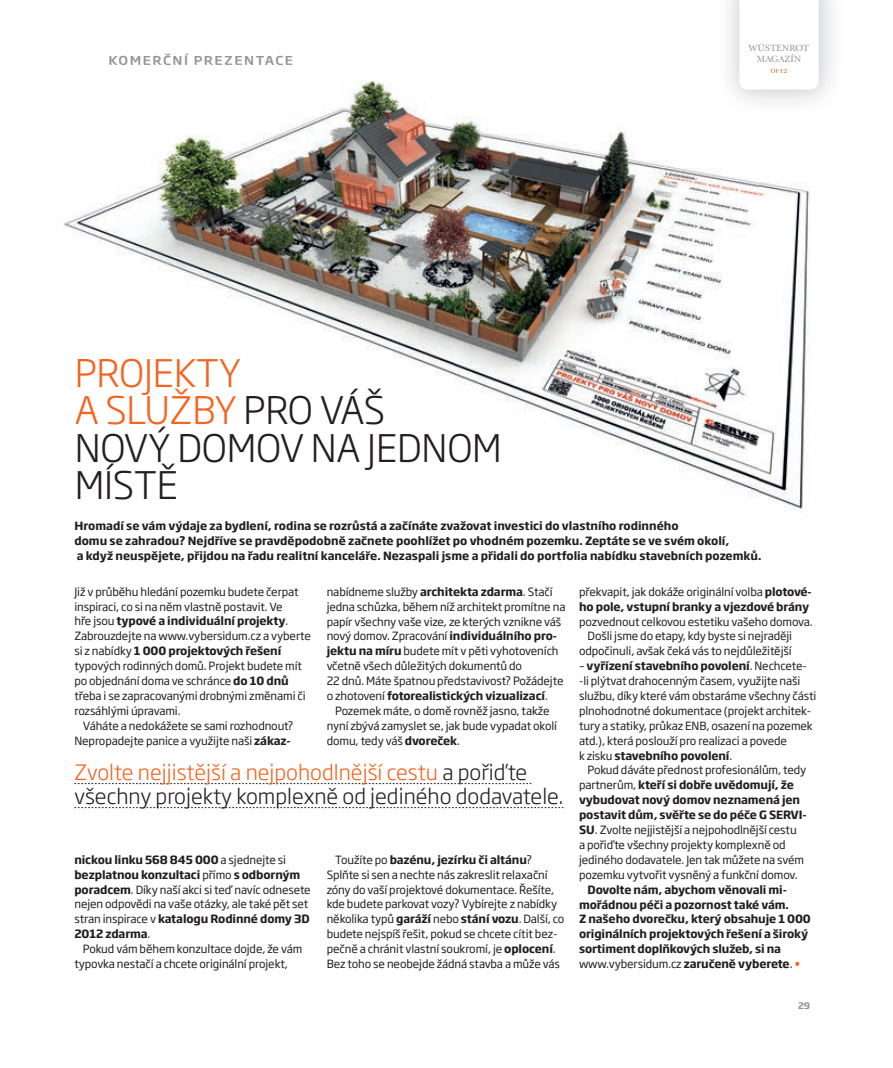
<style>
.page{position:relative;width:893px;height:1068px;background:#fff}
.page>*{position:absolute;margin:0;border:0;box-sizing:border-box;transform-origin:0 0}
.t1{font:300 37.5px/37.5px "Soho Gothic Pro";letter-spacing:-.005em;color:#231f20}
.t2{font:300 21px/24px "Soho Gothic Pro";color:#231f20}
.t3{font:500 12.15px "Soho Gothic Pro";letter-spacing:.115em;color:#939598;scale:1.11 1}
.t4{font:11.25px/14.9px "Soho Gothic Pro";letter-spacing:-.01em;color:#231f20}
.t5{font:700 11.25px/14.9px "Soho Gothic Pro";letter-spacing:-.01em;color:#231f20}
.t6{font:700 9px "Soho Gothic Pro";color:#939598}
.t7{font:8.7px/10.8px "J Baskerville";letter-spacing:-.03em;color:#939598;text-align:center}
.s1{color:#f36421}
.s2{font-weight:400}
.s3{font-weight:700}
.s4{font-weight:400;color:#f36421}
</style>
<div class="page">
<img style="left:729px;top:0;width:103px;height:103px">
<svg style="left:740px;top:0;width:79px;height:65px"></svg>
<img style="left:63px;top:65px;width:697px;height:432px">
<img style="left:810px;top:65px;width:22px;height:38px">
<img style="left:759px;top:114px;width:52px;height:398px">
<img style="left:740px;top:65px;width:79px;height:24px">
<img style="left:771px;top:69px;width:16px;height:4px">
<img style="left:110px;top:65px;width:182px;height:1px">
<svg style="left:74px;top:783px;width:458px;height:1px"></svg>
<svg style="left:74px;top:807px;width:489px;height:1px"></svg>
<p class="t3" style="left:109px;top:51px;width:168px">KOMERČNÍ PREZENTACE</p>
<p class="t7" style="left:749px;top:43px;width:62px">WÜSTENROT<br>MAGAZÍN</p>
<h1 class="t1" style="left:75px;top:352px;width:429px"><span class="s1">PROJEKTY<br>A SLUŽBY</span> PRO VÁŠ<br>NOVÝ DOMOV NA JEDNOM<br>MÍSTĚ</h1>
<p class="t5" style="left:74px;top:517px;width:688px">Hromadí se vám výdaje za bydlení, rodina se rozrůstá a začínáte zvažovat investici do vlastního rodinného<br>domu se zahradou? Nejdříve se pravděpodobně začnete poohlížet po vhodném pozemku. Zeptáte se ve svém okolí,<br>a když neuspějete, přijdou na řadu realitní kanceláře. Nezaspali jsme a přidali do portfolia nabídku stavebních pozemků.</p>
<p class="t4" style="left:74px;top:583px;width:226px">Již v průběhu hledání pozemku budete čerpat</p>
<p class="t4" style="left:74px;top:598px;width:210px">inspiraci, co si na něm vlastně postavit. Ve</p>
<p class="t5" style="left:74px;top:613px;width:215px"><span class="s2">hře jsou</span> typové a individuální projekty<span class="s2">.</span></p>
<p class="t4" style="left:74px;top:628px;width:238px">Zabrouzdejte na www.vybersidum.cz a vyberte</p>
<p class="t5" style="left:74px;top:642px;width:208px"><span class="s2">si z nabídky</span> 1 000 projektových řešení</p>
<p class="t4" style="left:74px;top:658px;width:229px">typových rodinných domů. Projekt budete mít</p>
<p class="t4" style="left:74px;top:672px;width:216px">po objednání doma ve schránce <span class="s3">do 10 dnů</span></p>
<p class="t4" style="left:74px;top:687px;width:233px">třeba i se zapracovanými drobnými změnami či</p>
<p class="t4" style="left:74px;top:702px;width:108px">rozsáhlými úpravami.</p>
<p class="t4" style="left:83px;top:717px;width:212px">Váháte a nedokážete se sami rozhodnout?</p>
<p class="t4" style="left:74px;top:732px;width:218px">Nepropadejte panice a využijte naši <span class="s3">zákaz-</span></p>
<p class="t4" style="left:327px;top:583px;width:240px">nabídneme služby <span class="s3">architekta zdarma</span>. Stačí jedna schůzka, během níž architekt promítne na papír všechny vaše vize, ze kterých vznikne váš nový domov. Zpracování <span class="s3">individuálního pro&shy;jektu na míru</span> budete mít v pěti vyhotoveních včetně všech důležitých dokumentů do<br>22 dnů. Máte špatnou představivost? Požádejte o zhotovení <span class="s3">fotorealistických vizualizací</span>.</p>
<p class="t4" style="left:327px;top:702px;width:232px;text-indent:9px">Pozemek máte, o domě rovněž jasno, takže nyní zbývá zamyslet se, jak bude vypadat okolí domu, tedy váš <span class="s3">dvoreček</span>.</p>
<p class="t5" style="left:579px;top:583px;width:234px"><span class="s2">překvapit, jak dokáže originální volba</span> plotové&shy;ho pole, vstupní branky a vjezdové brány</p>
<p class="t4" style="left:579px;top:613px;width:235px">pozvednout celkovou estetiku vašeho domova.</p>
<p class="t4" style="left:587px;top:628px;width:206px">Došli jsme do etapy, kdy byste si nejraději</p>
<p class="t4" style="left:579px;top:643px;width:214px">odpočinuli, avšak čeká vás to nejdůležitější</p>
<p class="t4" style="left:579px;top:658px;width:239px">– <span class="s3">vyřízení stavebního povolení</span>. Nechcete--li plýtvat drahocenným časem, využijte naši službu, díky které vám obstaráme všechny části plnohodnotné dokumentace (projekt architek&shy;tury a statiky, průkaz ENB, osazení na pozemek atd.), která poslouží pro realizaci a povede<br>k zisku <span class="s3">stavebního povolení</span>.</p>
<p class="t4" style="left:579px;top:762px;width:229px;text-indent:9px">Pokud dáváte přednost profesionálům, tedy partnerům, <span class="s3">kteří si dobře uvědomují, že vybudovat nový domov neznamená jen postavit dům, svěřte se do péče G SERVI-SU</span>. Zvolte nejjistější a nejpohodlnější cestu<br>a pořiďte všechny projekty komplexně od jediného dodavatele. Jen tak můžete na svém pozemku vytvořit vysněný a funkční domov.</p>
<p class="t5" style="left:579px;top:881px;width:233px;text-indent:9px">Dovolte nám, abychom věnovali mi&shy;mořádnou péči a pozornost také vám.<br>Z našeho dvorečku, který obsahuje 1 000 originálních projektových řešení a široký sortiment doplňkových služeb, si na <span class="s2">www.vybersidum.cz</span> zaručeně vyberete<span class="s2">.</span> <span class="s4">•</span></p>
<h2 class="t2" style="left:74px;top:759px;width:491px"><span class="s1">Zvolte nejjistější a nejpohodlnější cestu</span> a pořiďte všechny projekty komplexně od jediného dodavatele.</h2>
<p class="t4" style="left:327px;top:851px;width:239px;text-indent:9px">Toužíte po <span class="s3">bazénu, jezírku či altánu</span>?<br>Splňte si sen a nechte nás zakreslit relaxační zóny do vaší projektové dokumentace. Řešíte, kde budete parkovat vozy? Vybírejte z nabídky několika typů <span class="s3">garáží</span> nebo <span class="s3">stání vozu</span>. Další, co budete nejspíš řešit, pokud se chcete cítit bez&shy;pečně a chránit vlastní soukromí, je <span class="s3">oplocení</span>.<br>Bez toho se neobejde žádná stavba a může vás</p>
<p class="t4" style="left:74px;top:851px;width:238px"><span class="s3">nickou linku 568 845 000</span> a sjednejte si <span class="s3">bezplatnou konzultaci</span> přímo <span class="s3">s odborným poradcem</span>. Díky naší akci si teď navíc odnesete nejen odpovědi na vaše otázky, ale také pět set stran inspirace v <span class="s3">katalogu Rodinné domy 3D 2012 zdarma</span>.</p>
<p class="t4" style="left:74px;top:940px;width:229px;text-indent:9px">Pokud vám během konzultace dojde, že vám typovka nestačí a chcete originální projekt,</p>
<p class="t6" style="left:798px;top:998px;width:14px">29</p>
</div>
